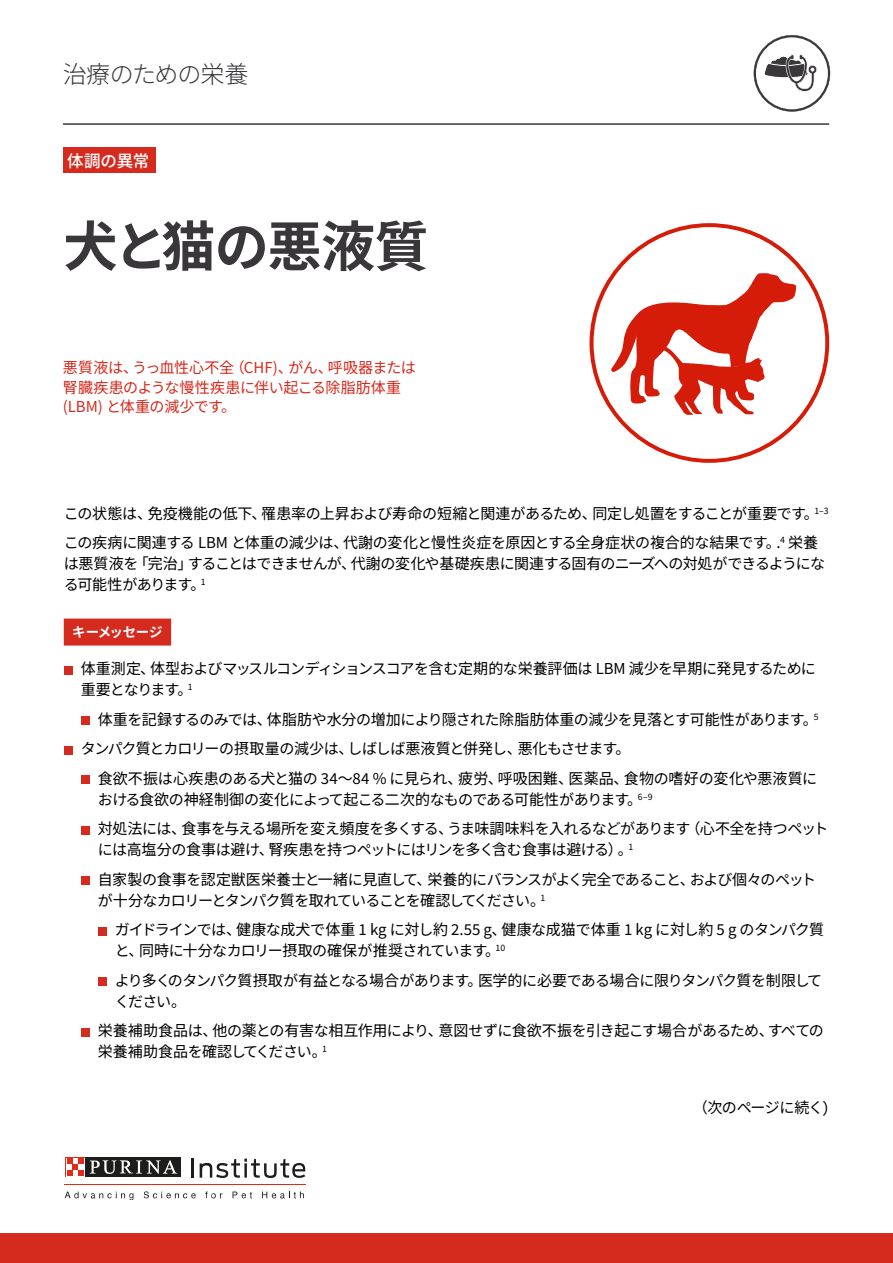
<style>
.page{position:relative;width:893px;height:1263px;background:#fff}
.page>*{position:absolute;margin:0;border:0;box-sizing:border-box;transform-origin:0 0}
.t1{font:700 54px "Noto Sans JP";letter-spacing:-.015em;color:#39373a}
.t2{font:300 24px "Noto Sans JP";letter-spacing:-.035em;color:#39373a}
.t3{font:500 16.5px "Noto Sans JP";letter-spacing:-.015em;color:#fff}
.t4{font:15px/21px "Noto Sans JP";letter-spacing:-.03em;color:#000}
.t5{font:15px/19.5px "Noto Sans JP";letter-spacing:-.01em;color:#d52b1e}
.t6{font:700 13.5px "Noto Sans JP";letter-spacing:-.03em;color:#fff}
</style>
<div class="page">
<div style="left:0;top:1233px;width:893px;height:30px;background:#d52b1e"></div>
<hr style="left:65px;top:1184px;width:241px;height:1px;background:#e52a1b">
<svg style="left:192px;top:1158px;width:2px;height:19px"></svg>
<svg style="left:200px;top:1158px;width:105px;height:20px"></svg>
<svg style="left:65px;top:1191px;width:68px;height:9px"></svg>
<svg style="left:144px;top:1191px;width:52px;height:7px"></svg>
<svg style="left:205px;top:1191px;width:17px;height:7px"></svg>
<svg style="left:233px;top:1191px;width:19px;height:7px"></svg>
<svg style="left:262px;top:1191px;width:42px;height:7px"></svg>
<div style="left:65px;top:1157px;width:21px;height:20px;background:#1d1d1b"></div>
<svg style="left:65px;top:1157px;width:20px;height:20px"></svg>
<div style="left:86px;top:1157px;width:95px;height:20px;background:#1d1d1b"></div>
<svg style="left:90px;top:1160px;width:87px;height:14px"></svg>
<svg style="left:66px;top:1158px;width:18px;height:18px"></svg>
<svg style="left:67px;top:1158px;width:17px;height:17px"></svg>
<div style="left:63px;top:147px;width:92px;height:26px;background:#d52b1e"></div>
<div style="left:64px;top:618px;width:107px;height:27px;background:#d52b1e"></div>
<div style="left:64px;top:666px;width:8px;height:8px;background:#d52b1e"></div>
<div style="left:81px;top:716px;width:8px;height:9px;background:#d52b1e"></div>
<div style="left:64px;top:746px;width:8px;height:8px;background:#d52b1e"></div>
<div style="left:81px;top:775px;width:8px;height:9px;background:#d52b1e"></div>
<div style="left:81px;top:826px;width:8px;height:8px;background:#d52b1e"></div>
<div style="left:81px;top:876px;width:8px;height:9px;background:#d52b1e"></div>
<div style="left:98px;top:927px;width:8px;height:8px;background:#d52b1e"></div>
<div style="left:98px;top:977px;width:8px;height:9px;background:#d52b1e"></div>
<div style="left:81px;top:1028px;width:8px;height:8px;background:#d52b1e"></div>
<hr style="left:63px;top:123px;width:766px;height:2px;background:#39373a">
<svg style="left:754px;top:35px;width:76px;height:77px"></svg>
<svg style="left:590px;top:223px;width:239px;height:240px"></svg>
<h2 class="t2" style="left:63px;top:61px;width:187px">治療のための栄養</h2>
<p class="t3" style="left:67px;top:151px;width:84px">体調の異常</p>
<h1 class="t1" style="left:63px;top:216px;width:367px">犬と猫の悪液質</h1>
<p class="t5" style="left:63px;top:358px;width:354px">悪質液は、うっ血性心不全（CHF)、がん、呼吸器または腎臓疾患のような慢性疾患に伴い起こる除脂肪体重(LBM) と体重の減少です。</p>
<p class="t4" style="left:64px;top:499px;width:766px;line-height:29.5px">この状態は、免疫機能の低下、罹患率の上昇および寿命の短縮と関連があるため、同定し処置をすることが重要です。<sup>1–3</sup>この疾病に関連する LBM と体重の減少は、代謝の変化と慢性炎症を原因とする全身症状の複合的な結果です。.<sup>4</sup> 栄養</p>
<p class="t4" style="left:64px;top:553px;width:763px">は悪質液を「完治」することはできませんが、代謝の変化や基礎疾患に関連する固有のニーズへの対処ができるようになる可能性があります。<sup>1</sup></p>
<p class="t6" style="left:72px;top:624px;width:92px">キーメッセージ</p>
<p class="t4" style="left:81px;top:659px;width:737px">体重測定、体型およびマッスルコンディションスコアを含む定期的な栄養評価は LBM 減少を早期に発見するために重要となります。<sup>1</sup></p>
<p class="t4" style="left:81px;top:705px;width:739px;line-height:29.5px;text-indent:17px">体重を記録するのみでは、体脂肪や水分の増加により隠された除脂肪体重の減少を見落とす可能性があります。<sup>5</sup>タンパク質とカロリーの摂取量の減少は、しばしば悪液質と併発し、悪化もさせます。</p>
<p class="t4" style="left:98px;top:768px;width:721px">食欲不振は心疾患のある犬と猫の 34～84 % に見られ、疲労、呼吸困難、医薬品、食物の嗜好の変化や悪液質における食欲の神経制御の変化によって起こる二次的なものである可能性があります。<sup>6–9</sup></p>
<p class="t4" style="left:98px;top:819px;width:732px">対処法には、食事を与える場所を変え頻度を多くする、うま味調味料を入れるなどがあります（心不全を持つペットには高塩分の食事は避け、腎疾患を持つペットにはリンを多く含む食事は避ける）。<sup>1</sup></p>
<p class="t4" style="left:98px;top:869px;width:720px">自家製の食事を認定獣医栄養士と一緒に見直して、栄養的にバランスがよく完全であること、および個々のペットが十分なカロリーとタンパク質を取れていることを確認してください。<sup>1</sup></p>
<p class="t4" style="left:115px;top:920px;width:711px">ガイドラインでは、健康な成犬で体重 1 kg に対し約 2.55 g、健康な成猫で体重 1 kg に対し約 5 g のタンパク質と、同時に十分なカロリー摂取の確保が推奨されています。<sup>10</sup></p>
<p class="t4" style="left:115px;top:970px;width:709px">より多くのタンパク質摂取が有益となる場合があります。医学的に必要である場合に限りタンパク質を制限してください。</p>
<p class="t4" style="left:98px;top:1021px;width:727px">栄養補助食品は、他の薬との有害な相互作用により、意図せずに食欲不振を引き起こす場合があるため、すべての栄養補助食品を確認してください。<sup>1</sup></p>
<p class="t4" style="left:693px;top:1097px;width:138px">（次のページに続く)</p>
</div>
